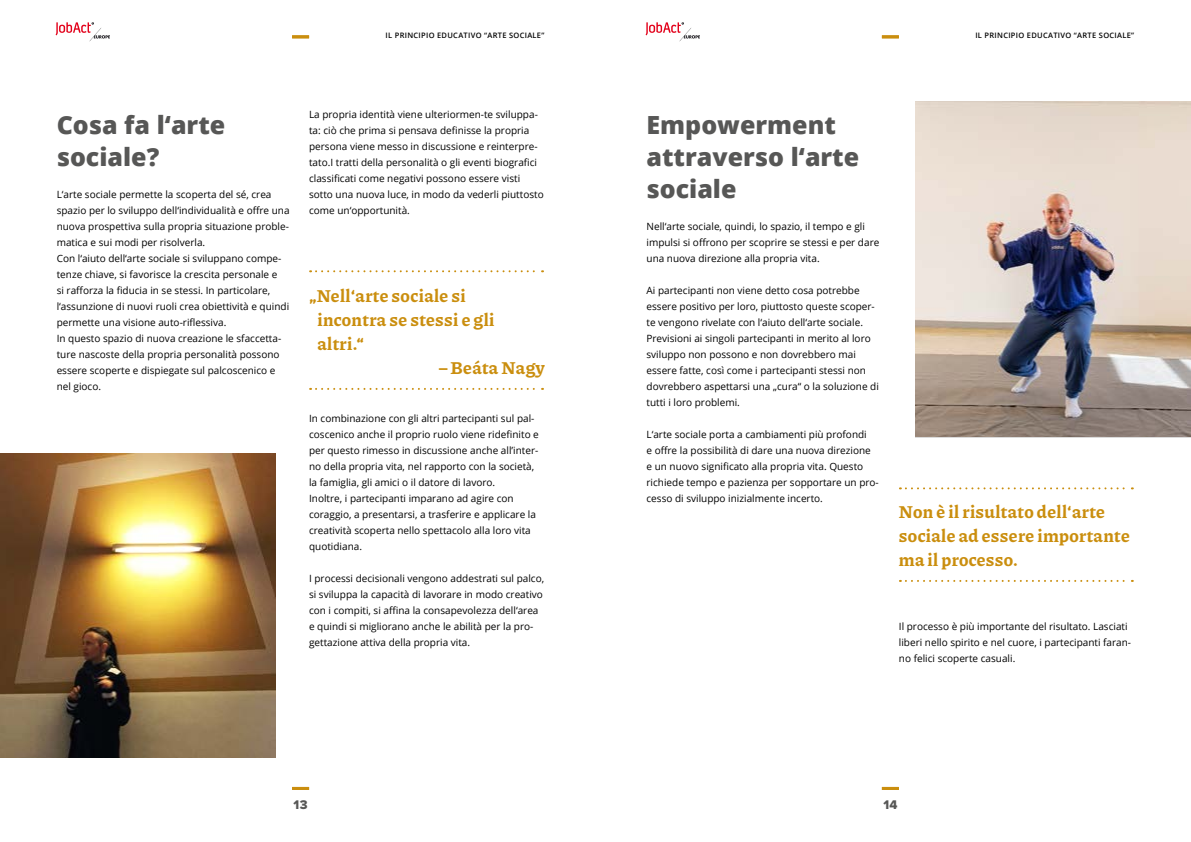
<style>
.page{position:relative;width:1191px;height:842px;background:#fff}
.page>*{position:absolute;margin:0;border:0;box-sizing:border-box;transform-origin:0 0}
.t1{font:800 25px/32px "Open Sans";color:#575756}
.t2{font:100 18px/24px "Piazzolla";letter-spacing:.02em;color:#ca8e0e}
.t3{font:13px "Proxima Nova Extrabld";color:#575756}
.t4{font:10px/16px "Open Sans";color:#000}
.t5{font:600 7.5px "Open Sans";letter-spacing:.04em;color:#000}
</style>
<div class="page">
<svg style="left:310px;top:270px;width:233px;height:2px"></svg>
<svg style="left:310px;top:388px;width:233px;height:2px"></svg>
<svg style="left:900px;top:580px;width:232px;height:2px"></svg>
<svg style="left:900px;top:487px;width:232px;height:2px"></svg>
<img style="left:915px;top:102px;width:276px;height:335px">
<img style="left:0;top:454px;width:275px;height:304px">
<hr style="left:292px;top:787px;width:17px;height:3px;background:#ca8e0e">
<hr style="left:882px;top:787px;width:17px;height:3px;background:#ca8e0e">
<hr style="left:292px;top:35px;width:17px;height:3px;background:#ca8e0e">
<hr style="left:882px;top:35px;width:17px;height:3px;background:#ca8e0e">
<img style="left:55px;top:22px;width:55px;height:20px">
<img style="left:645px;top:22px;width:55px;height:20px">
<p class="t5" style="left:385px;top:31px;width:160px">IL PRINCIPIO EDUCATIVO “ARTE SOCIALE”</p>
<p class="t5" style="left:975px;top:31px;width:160px">IL PRINCIPIO EDUCATIVO “ARTE SOCIALE”</p>
<h1 class="t1" style="left:57px;top:107px;width:170px">Cosa fa l‘arte sociale?</h1>
<p class="t4" style="left:57px;top:186px;width:234px">L‘arte sociale permette la scoperta del sé, crea spazio per lo sviluppo dell‘individualità e offre una nuova prospettiva sulla propria situazione proble&shy;matica e sui modi per risolverla.<br>Con l‘aiuto dell‘arte sociale si sviluppano compe&shy;tenze chiave, si favorisce la crescita personale e<br>si rafforza la fiducia in se stessi. In particolare, l‘assunzione di nuovi ruoli crea obiettività e quindi permette una visione auto-riflessiva.<br>In questo spazio di nuova creazione le sfaccetta&shy;ture nascoste della propria personalità possono essere scoperte e dispiegate sul palcoscenico e nel gioco.</p>
<p class="t4" style="left:309px;top:106px;width:236px">La propria identità viene ulteriormen-te sviluppa&shy;ta: ciò che prima si pensava definisse la propria persona viene messo in discussione e reinterpre&shy;tato.I tratti della personalità o gli eventi biografici classificati come negativi possono essere visti sotto una nuova luce, in modo da vederli piuttosto come un‘opportunità.</p>
<h2 class="t2" style="left:317px;top:283px;width:178px;text-indent:-8px">„Nell‘arte sociale si incontra se stessi e gli altri.“</h2>
<h2 class="t2" style="left:438px;top:355px;width:107px">– Beáta Nagy</h2>
<p class="t4" style="left:309px;top:410px;width:231px">In combinazione con gli altri partecipanti sul pal&shy;coscenico anche il proprio ruolo viene ridefinito e per questo rimesso in discussione anche all’inter&shy;no della propria vita, nel rapporto con la società, la famiglia, gli amici o il datore di lavoro.<br>Inoltre, i partecipanti imparano ad agire con coraggio, a presentarsi, a trasferire e applicare la creatività scoperta nello spettacolo alla loro vita quotidiana.</p>
<p class="t4" style="left:309px;top:570px;width:237px">I processi decisionali vengono addestrati sul palco, si sviluppa la capacità di lavorare in modo creativo con i compiti, si affina la consapevolezza dell‘area e quindi si migliorano anche le abilità per la pro&shy;gettazione attiva della propria vita.</p>
<h1 class="t1" style="left:646px;top:107px;width:214px">Empowerment attraverso l‘arte sociale</h1>
<p class="t4" style="left:646px;top:218px;width:234px">Nell‘arte sociale, quindi, lo spazio, il tempo e gli impulsi si offrono per scoprire se stessi e per dare una nuova direzione alla propria vita.</p>
<p class="t4" style="left:646px;top:282px;width:234px">Ai partecipanti non viene detto cosa potrebbe essere positivo per loro, piuttosto queste scoper&shy;te vengono rivelate con l‘aiuto dell‘arte sociale.<br>Previsioni ai singoli partecipanti in merito al loro sviluppo non possono e non dovrebbero mai essere fatte, così come i partecipanti stessi non dovrebbero aspettarsi una „cura“ o la soluzione di tutti i loro problemi.</p>
<p class="t4" style="left:646px;top:426px;width:234px">L‘arte sociale porta a cambiamenti più profondi<br>e offre la possibilità di dare una nuova direzione e un nuovo significato alla propria vita. Questo richiede tempo e pazienza per sopportare un pro&shy;cesso di sviluppo inizialmente incerto.</p>
<h2 class="t2" style="left:899px;top:499px;width:232px">Non è il risultato dell‘arte sociale ad essere importante ma il processo.</h2>
<p class="t4" style="left:899px;top:618px;width:234px">Il processo è più importante del risultato. Lasciati liberi nello spirito e nel cuore, i partecipanti faran&shy;no felici scoperte casuali.</p>
<h3 class="t3" style="left:294px;top:798px;width:15px">13</h3>
<h3 class="t3" style="left:883px;top:798px;width:16px">14</h3>
</div>
